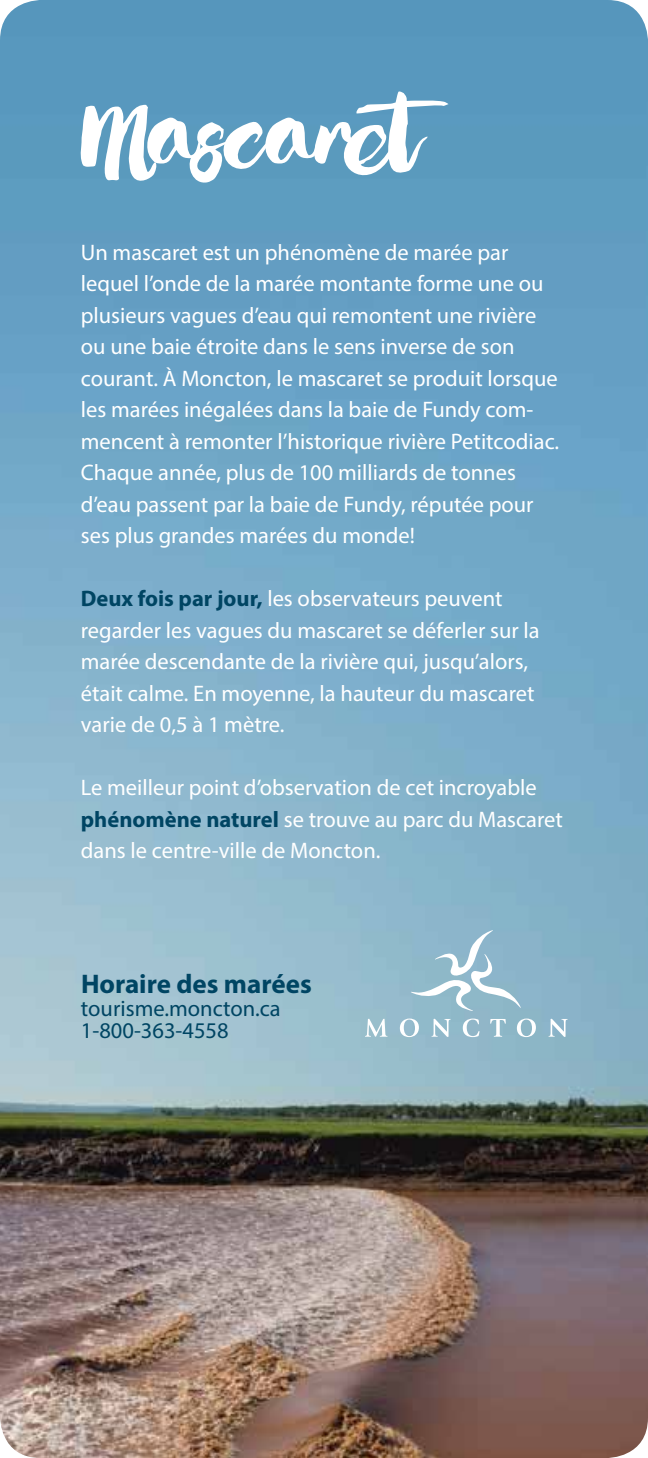
<style>
.page{position:relative;width:648px;height:1458px;background:#fff}
.page>*{position:absolute;margin:0;border:0;box-sizing:border-box;transform-origin:0 0}
.t1{font:184.5px "Love Moment";letter-spacing:-.055em;color:#fff}
.t2{font:700 27px "Myriad Pro";color:#004563}
.t3{font:22.5px/31.5px "Myriad Pro";color:#fff}
.t4{font:22.5px/22.5px "Myriad Pro";color:#004563}
.s1{font-weight:700;color:#004563}
</style>
<div class="page">
<img style="left:0;top:0;width:648px;height:1458px">
<svg style="left:410px;top:930px;width:111px;height:81px;background:#9ec1d1"></svg>
<svg style="left:365px;top:1019px;width:22px;height:18px"></svg>
<svg style="left:400px;top:1019px;width:19px;height:18px"></svg>
<svg style="left:432px;top:1019px;width:19px;height:18px"></svg>
<svg style="left:463px;top:1019px;width:17px;height:18px"></svg>
<svg style="left:490px;top:1019px;width:16px;height:18px"></svg>
<svg style="left:517px;top:1019px;width:19px;height:18px"></svg>
<svg style="left:549px;top:1019px;width:19px;height:18px"></svg>
<h1 class="t1" style="left:81px;top:32px;width:351px">Mascaret</h1>
<p class="t3" style="left:81px;top:236px;width:480px">Un mascaret est un phénomène de marée par lequel l’onde de la marée montante forme une ou plusieurs vagues d’eau qui remontent une rivière ou une baie étroite dans le sens inverse de son courant. À Moncton, le mascaret se produit lorsque les marées inégalées dans la baie de Fundy com&shy;mencent à remonter l’historique rivière Petitcodiac.<br>Chaque année, plus de 100 milliards de tonnes d’eau passent par la baie de Fundy, réputée pour ses plus grandes marées du monde!</p>
<p class="t3" style="left:81px;top:583px;width:460px"><span class="s1">Deux fois par jour,</span> les observateurs peuvent regarder les vagues du mascaret se déferler sur la marée descendante de la rivière qui, jusqu’alors, était calme. En moyenne, la hauteur du mascaret varie de 0,5 à 1 mètre.</p>
<p class="t3" style="left:81px;top:772px;width:484px">Le meilleur point d’observation de cet incroyable <span class="s1">phénomène naturel</span> se trouve au parc du Mascaret dans le centre-ville de Moncton.</p>
<p class="t2" style="left:81px;top:966px;width:232px">Horaire des marées</p>
<p class="t4" style="left:81px;top:996px;width:201px">tourisme.moncton.ca<br>1-800-363-4558</p>
</div>
